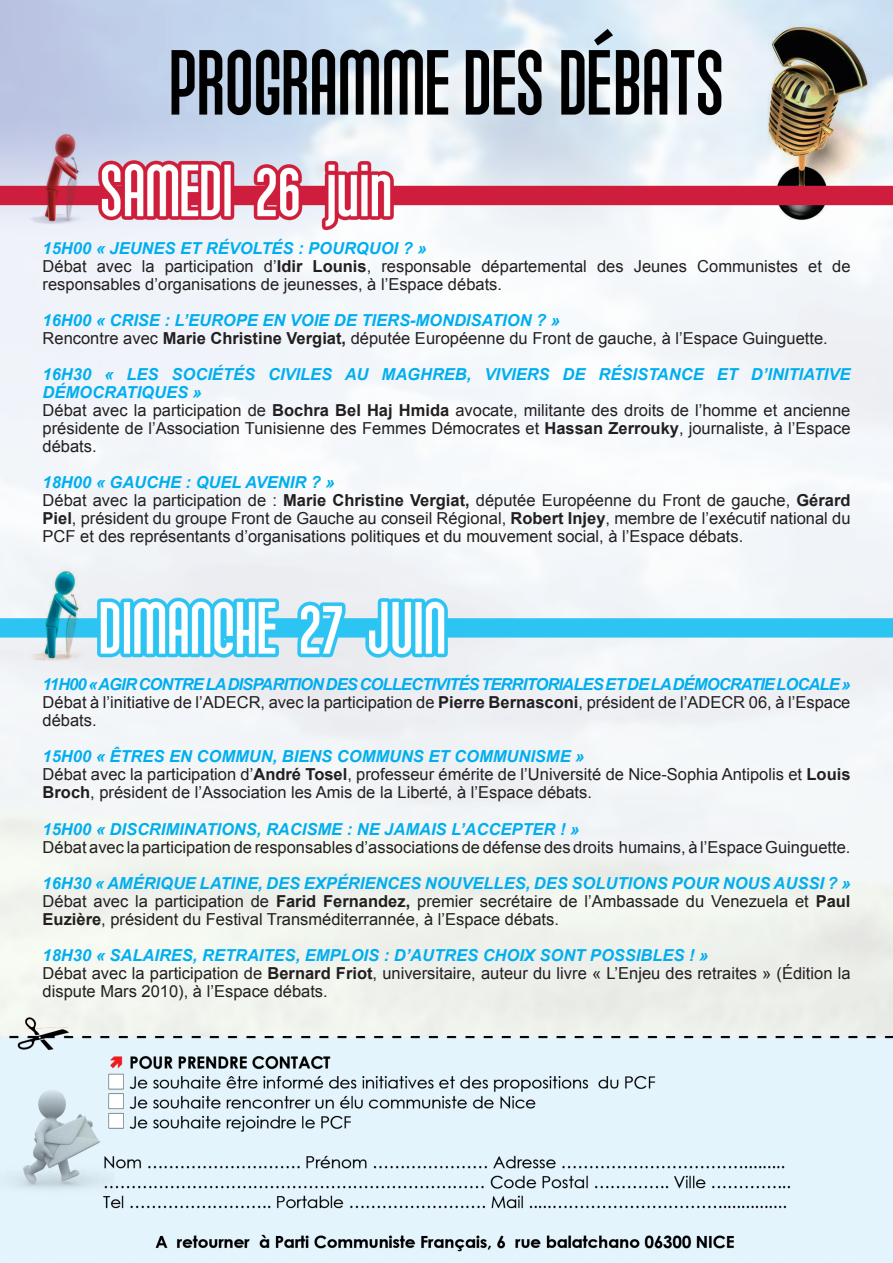
<style>
.page{position:relative;width:893px;height:1263px;background:#fff}
.page>*{position:absolute;margin:0;border:0;box-sizing:border-box;transform-origin:0 0}
.t1{font:16.5px/18px "Arial";color:#231f20}
.t2{font:italic 700 16.5px "Arial";color:#00aeef}
.t3{font:italic 700 16.5px "Arial";letter-spacing:-.05em;color:#00aeef}
.s1{font-weight:700;font-style:italic;color:#00aeef}
.s2{font-weight:700}
</style>
<div class="page">
<img style="left:0;top:0;width:893px;height:1263px">
<p class="t1" style="left:43px;top:239px;width:809px"><span class="s1">15H00 « JEUNES ET RÉVOLTÉS : POURQUOI ? »<br></span>Débat avec la participation d’<span class="s2">Idir Lounis</span>, responsable départemental des Jeunes Communistes et de responsables d’organisations de jeunesses, à l’Espace débats.</p>
<p class="t1" style="left:43px;top:311px;width:787px"><span class="s1">16H00 « CRISE : L ’EUROPE EN VOIE DE TIERS-MONDISATION ? »<br></span>Rencontre avec <span class="s2">Marie Christine Vergiat,</span> députée Européenne du Front de gauche, à l’Espace Guinguette.</p>
<p class="t2" style="left:43px;top:363px;width:533px">16H30 « LES SOCIÉTÉS CIVILES AU MAGHREB, VIVIERS DE</p>
<p class="t2" style="left:599px;top:363px;width:95px">RÉSISTANCE</p>
<p class="t2" style="left:717px;top:363px;width:13px">ET</p>
<p class="t2" style="left:751px;top:363px;width:99px">D’INITIATIVE</p>
<p class="t1" style="left:43px;top:383px;width:809px"><span class="s1">DÉMOCRATIQUES »<br></span>Débat avec la participation de <span class="s2">Bochra Bel Haj Hmida</span> avocate, militante des droits de l’homme et ancienne présidente de l’Association Tunisienne des Femmes Démocrates et <span class="s2">Hassan Zerrouky</span>, journaliste, à l’Espace débats.</p>
<p class="t2" style="left:43px;top:471px;width:114px">18H00 « GAUCHE</p>
<p class="t1" style="left:43px;top:473px;width:809px;text-indent:143px"><span class="s1">: QUEL AVENIR ? »<br></span>Débat avec la participation de : <span class="s2">Marie Christine Vergiat,</span> députée Européenne du Front de gauche, <span class="s2">Gérard Piel</span>, président du groupe Front de Gauche au conseil Régional, <span class="s2">Robert Injey</span>, membre de l’exécutif national du PCF et des représentants d’organisations politiques et du mouvement social, à l’Espace débats.</p>
<p class="t1" style="left:43px;top:676px;width:809px;text-align:justify;text-indent:389px"><span class="s1">IVITÉS TERRITORIALES ET DE LA DÉMOCRATIE L OCALE » </span>Débat à l’initiative de l’ADECR, avec la participation de <span class="s2">Pierre Bernasconi</span>, président de l’ADECR 06, à l’Espace débats.</p>
<p class="t2" style="left:43px;top:746px;width:513px">15H00 « ÊTRES EN C OMMUN, BIENS C OMMUNS ET C OMMUNISME</p>
<p class="t3" style="left:43px;top:674px;width:351px">11H00 « AGIR C ONTRE LA DISPARITION DES C OLLECT</p>
<p class="t1" style="left:43px;top:748px;width:809px;text-indent:533px"><span class="s1">»<br></span>Débat avec la participation d’<span class="s2">André Tosel</span>, professeur émérite de l’Université de Nice-Sophia Antipolis et <span class="s2">Louis<br>Broch</span>, président de l’Association les Amis de la Liberté, à l’Espace débats.</p>
<p class="t2" style="left:43px;top:818px;width:285px">15H00 « DISCRIMINATIONS, RACISME</p>
<p class="t2" style="left:347px;top:818px;width:142px">: NE JAMAIS L ’ACCEPTE</p>
<p class="t2" style="left:543px;top:818px;width:37px">R!»</p>
<p class="t1" style="left:43px;top:838px;width:809px">Débat avec la participation de responsables d’associations de défense des droits humains, à l’Espace Guinguette.</p>
<p class="t2" style="left:43px;top:872px;width:442px">16H30 « AMÉRIQUE LATINE, DES EXPÉRIENCES NOUVELLE</p>
<p class="t1" style="left:43px;top:874px;width:809px;text-align:justify;text-indent:472px"><span class="s1">S, DES SOL UTIONS POUR NOUS AUSSI ? » </span>Débat avec la participation de <span class="s2">Farid Fernandez,</span> premier secrétaire de l’Ambassade du Venezuela et <span class="s2">Paul Euzière</span>, président du Festival Transméditerrannée, à l’Espace débats.</p>
<p class="t2" style="left:43px;top:944px;width:275px">18H30 « SALAIRES, RETRAITES, EMPL</p>
<p class="t2" style="left:351px;top:944px;width:302px">OIS : D’AUTRES CHOIX SONT POSSIBLE</p>
<p class="t1" style="left:43px;top:946px;width:809px;text-indent:631px"><span class="s1">S ! »<br></span>Débat avec la participation de <span class="s2">Bernard Friot</span>, universitaire, auteur du livre « L’Enjeu des retraites » (Édition la dispute Mars 2010), à l’Espace débats.</p>
</div>
